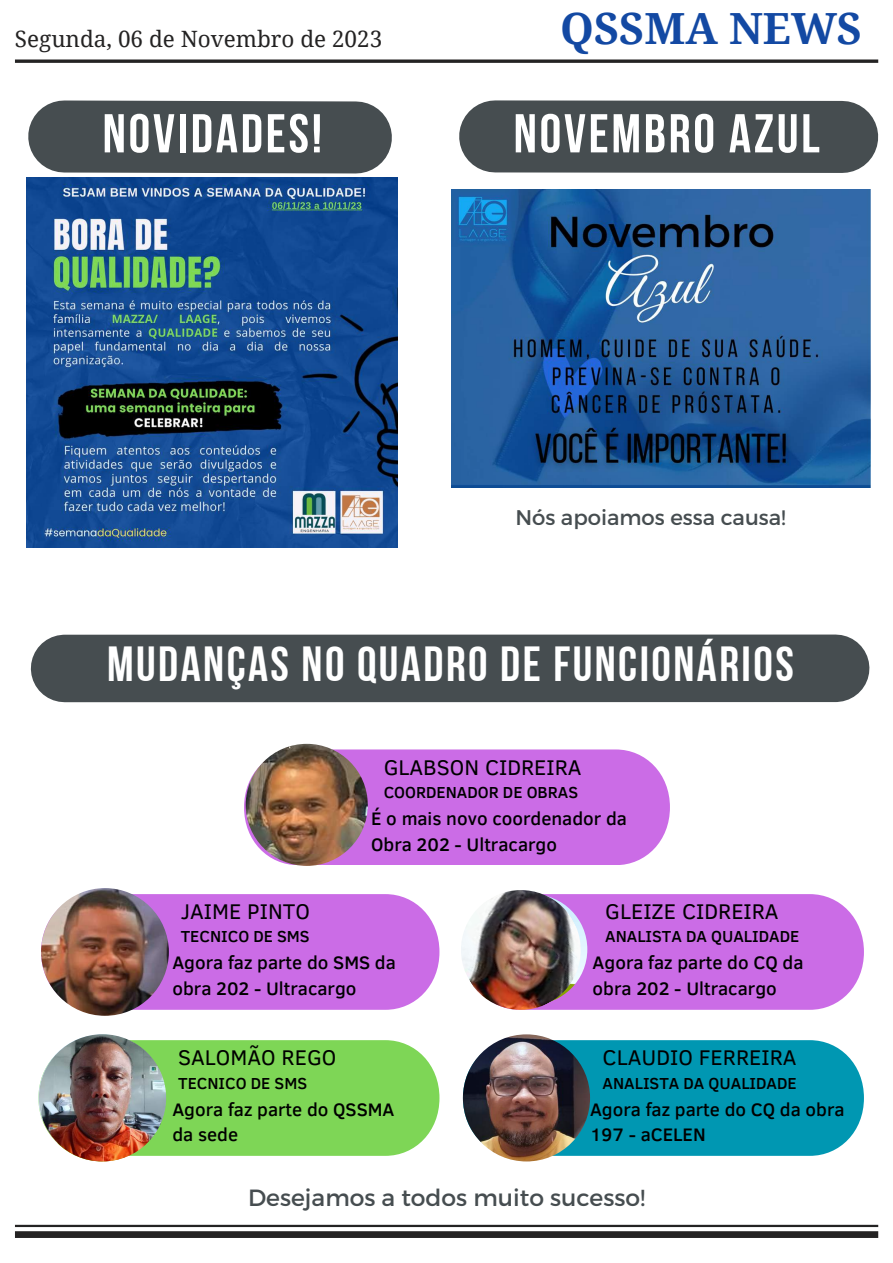
<style>
.page{position:relative;width:893px;height:1263px;background:#fff}
.page>*{position:absolute;margin:0;border:0;box-sizing:border-box;transform-origin:0 0}
.t1{font:54.6px "Bebas Neue Cyrillic";letter-spacing:.05em;color:#fff}
.t2{font:49.2px "Bebas Neue Cyrillic";letter-spacing:.05em;color:#fff}
.t3{font:700 43.05px "Droid Serif";color:#1349a3}
.t4{font:23.48px "Montserrat";color:#464d50}
.t5{font:22.5px "Droid Serif";color:#242323}
.t6{font:21.83px "Clear Sans";color:#000}
.t7{font:21.23px "Montserrat";color:#464d50}
.t8{font:500 18.52px/25.9px "Clear Sans";color:#000}
.t9{font:500 16.35px "Clear Sans";color:#000}
</style>
<div class="page">
<svg style="left:26px;top:100px;width:372px;height:110px;background:#5b6266"></svg>
<div style="left:65px;top:634px;width:770px;height:68px;background:#464d50"></div>
<div style="left:15px;top:1231px;width:863px;height:7px;background:#242323"></div>
<hr style="left:15px;top:1225px;width:863px;height:2px;background:#242323">
<svg style="left:15px;top:59px;width:863px;height:4px;background:#454444"></svg>
<div style="left:465px;top:894px;width:399px;height:116px;background:#cb6ce6;border-radius:56px"></div>
<img style="left:461px;top:890px;width:128px;height:120px">
<div style="left:463px;top:1040px;width:401px;height:116px;background:#0097b2;border-radius:56px"></div>
<img style="left:462px;top:1034px;width:128px;height:127px">
<img style="left:463px;top:1034px;width:127px;height:127px;border-radius:50%">
<div style="left:244px;top:749px;width:426px;height:116px;background:#cb6ce6;border-radius:56px"></div>
<img style="left:246px;top:744px;width:122px;height:122px;border-radius:50%">
<svg style="left:451px;top:100px;width:428px;height:90px"></svg>
<img style="left:451px;top:190px;width:420px;height:297px">
<img style="left:27px;top:178px;width:370px;height:370px">
<div style="left:41px;top:894px;width:398px;height:116px;background:#cb6ce6;border-radius:56px"></div>
<div style="left:38px;top:1040px;width:401px;height:116px;background:#7ed656;border-radius:56px"></div>
<img style="left:38px;top:1034px;width:128px;height:127px">
<img style="left:39px;top:1034px;width:127px;height:127px;border-radius:50%">
<img style="left:41px;top:888px;width:128px;height:128px;border-radius:50%">
<p class="t5" style="left:15px;top:26px;width:369px">Segunda, 06 de Novembro de 2023</p>
<h1 class="t1" style="left:103px;top:111px;width:221px">NOVIDADES!</h1>
<h3 class="t3" style="left:560px;top:4px;width:303px">QSSMA NEWS</h3>
<h1 class="t1" style="left:513px;top:111px;width:308px">NOVEMBRO AZUL</h1>
<p class="t7" style="left:515px;top:503px;width:272px">Nós apoiamos essa causa!</p>
<h2 class="t2" style="left:107px;top:644px;width:688px">MUDANÇAS NO QUADRO DE FUNCIONÁRIOS</h2>
<p class="t6" style="left:384px;top:751px;width:199px">GLABSON CIDREIRA</p>
<p class="t9" style="left:384px;top:780px;width:196px">COORDENADOR DE OBRAS</p>
<p class="t8" style="left:371px;top:804px;width:257px">É o mais novo coordenador da<br>Obra 202 - Ultracargo</p>
<p class="t6" style="left:181px;top:896px;width:131px">JAIME PINTO</p>
<p class="t9" style="left:181px;top:925px;width:131px">TECNICO DE SMS</p>
<p class="t8" style="left:172px;top:949px;width:225px">Agora faz parte do SMS da obra 202 - Ultracargo</p>
<p class="t6" style="left:178px;top:1042px;width:160px">SALOMÃO REGO</p>
<p class="t9" style="left:178px;top:1071px;width:131px">TECNICO DE SMS</p>
<p class="t8" style="left:172px;top:1095px;width:223px">Agora faz parte do QSSMA da sede</p>
<p class="t6" style="left:605px;top:896px;width:175px">GLEIZE CIDREIRA</p>
<p class="t9" style="left:605px;top:925px;width:196px">ANALISTA DA QUALIDADE</p>
<p class="t8" style="left:592px;top:949px;width:212px">Agora faz parte do CQ da obra 202 - Ultracargo</p>
<p class="t6" style="left:602px;top:1042px;width:195px">CLAUDIO FERREIRA</p>
<p class="t9" style="left:602px;top:1071px;width:196px">ANALISTA DA QUALIDADE</p>
<p class="t8" style="left:590px;top:1095px;width:256px">Agora faz parte do CQ da obra<br>197 - aCELEN</p>
<p class="t4" style="left:248px;top:1182px;width:398px">Desejamos a todos muito sucesso!</p>
</div>
